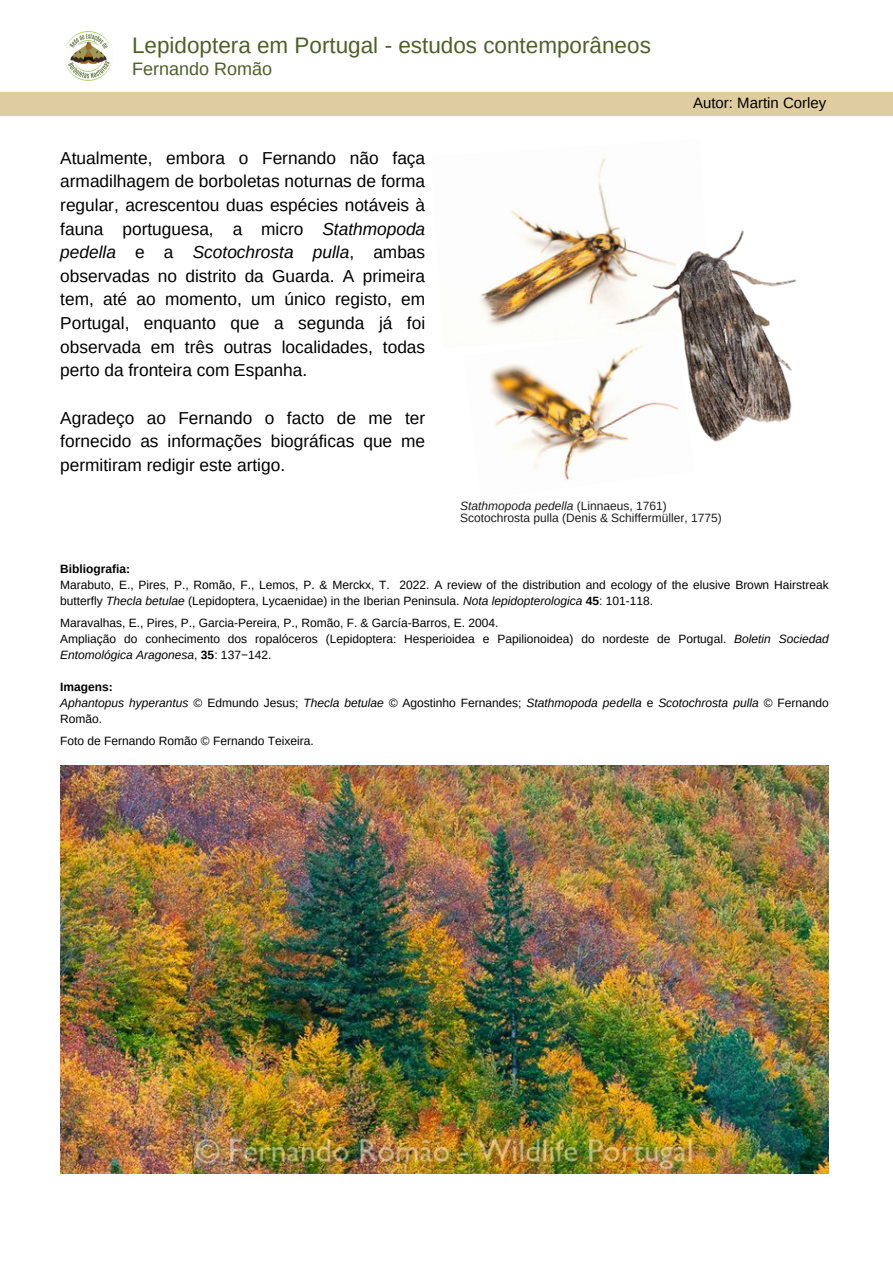
<style>
.page{position:relative;width:893px;height:1264px;background:#fff}
.page>*{position:absolute;margin:0;border:0;box-sizing:border-box;transform-origin:0 0}
.t1{font:22.5px "Arimo";color:#4d6027}
.t2{font:18px "Arimo";color:#4d6027}
.t3{font:17.25px/23.5px "Arimo";color:#000;text-align:justify}
.t4{font:15px "Arimo";color:#000}
.t5{font:12px/16px "Arimo";color:#000}
.t6{font:italic 12px/16px "Arimo";color:#000}
.t7{font:700 12px "Arimo";color:#000}
.s1{font-style:italic}
.s2{font-weight:700}
.s3{font-style:normal}
</style>
<div class="page">
<div style="left:0;top:92px;width:892px;height:23px;background:#decda0"></div>
<img style="left:65px;top:31px;width:47px;height:50px">
<img style="left:479px;top:157px;width:128px;height:170px">
<img style="left:489px;top:363px;width:113px;height:117px">
<img style="left:602px;top:214px;width:195px;height:232px">
<img style="left:60px;top:766px;width:768px;height:406px">
<p class="t1" style="left:132px;top:33px;width:520px">Lepidoptera em Portugal - estudos contemporâneos</p>
<p class="t2" style="left:132px;top:58px;width:141px">Fernando Romão</p>
<p class="t3" style="left:60px;top:146px;width:366px">Atualmente, embora o Fernando não faça armadilhagem de borboletas noturnas de forma regular, acrescentou duas espécies notáveis à fauna portuguesa, a micro <span class="s1">Stathmopoda pedella</span> e a <span class="s1">Scotochrosta pulla</span>, ambas observadas no distrito da Guarda. A primeira tem, até ao momento, um único registo, em Portugal, enquanto que a segunda já foi observada em três outras localidades, todas perto da fronteira com Espanha.</p>
<p class="t3" style="left:60px;top:406px;width:366px">Agradeço ao Fernando o facto de me ter fornecido as informações biográficas que me permitiram redigir este artigo.</p>
<p class="t4" style="left:693px;top:95px;width:135px">Autor: Martin Corley</p>
<p class="t5" style="left:460px;top:500px;width:263px;line-height:12px"><span class="s1">Stathmopoda pedella</span> (Linnaeus, 1761)<br>Scotochrosta pulla (Denis &amp; Schiffermüller, 1775)</p>
<p class="t7" style="left:60px;top:562px;width:71px">Bibliografia:</p>
<p class="t5" style="left:60px;top:577px;width:770px">Marabuto, E., Pires, P., Romão, F., Lemos, P. &amp; Merckx, T. 2022. A review of the distribution and ecology of the elusive Brown Hairstreak butterfly <span class="s1">Thecla betulae</span> (Lepidoptera, Lycaenidae) in the Iberian Peninsula. <span class="s1">Nota lepidopterologica</span> <span class="s2">45</span>: 101-118.</p>
<p class="t5" style="left:60px;top:615px;width:440px">Maravalhas, E., Pires, P., Garcia-Pereira, P., Romão, F. &amp; García-Barros, E. 2004.</p>
<p class="t5" style="left:60px;top:631px;width:770px">Ampliação do conhecimento dos ropalóceros (Lepidoptera: Hesperioidea e Papilionoidea) do nordeste de Portugal. <span class="s1">Boletin Sociedad<br>Entomológica Aragonesa</span>, <span class="s2">35</span>: 137−142.</p>
<p class="t7" style="left:60px;top:680px;width:54px">Imagens:</p>
<p class="t6" style="left:60px;top:695px;width:770px">Aphantopus hyperantus <span class="s3">© Edmundo Jesus;</span> Thecla betulae © <span class="s3">Agostinho Fernandes;</span> Stathmopoda pedella <span class="s3">e</span> Scotochrosta pulla <span class="s3">© Fernando<br>Romão.</span></p>
<p class="t5" style="left:60px;top:733px;width:255px">Foto de Fernando Romão © Fernando Teixeira.</p>
</div>
